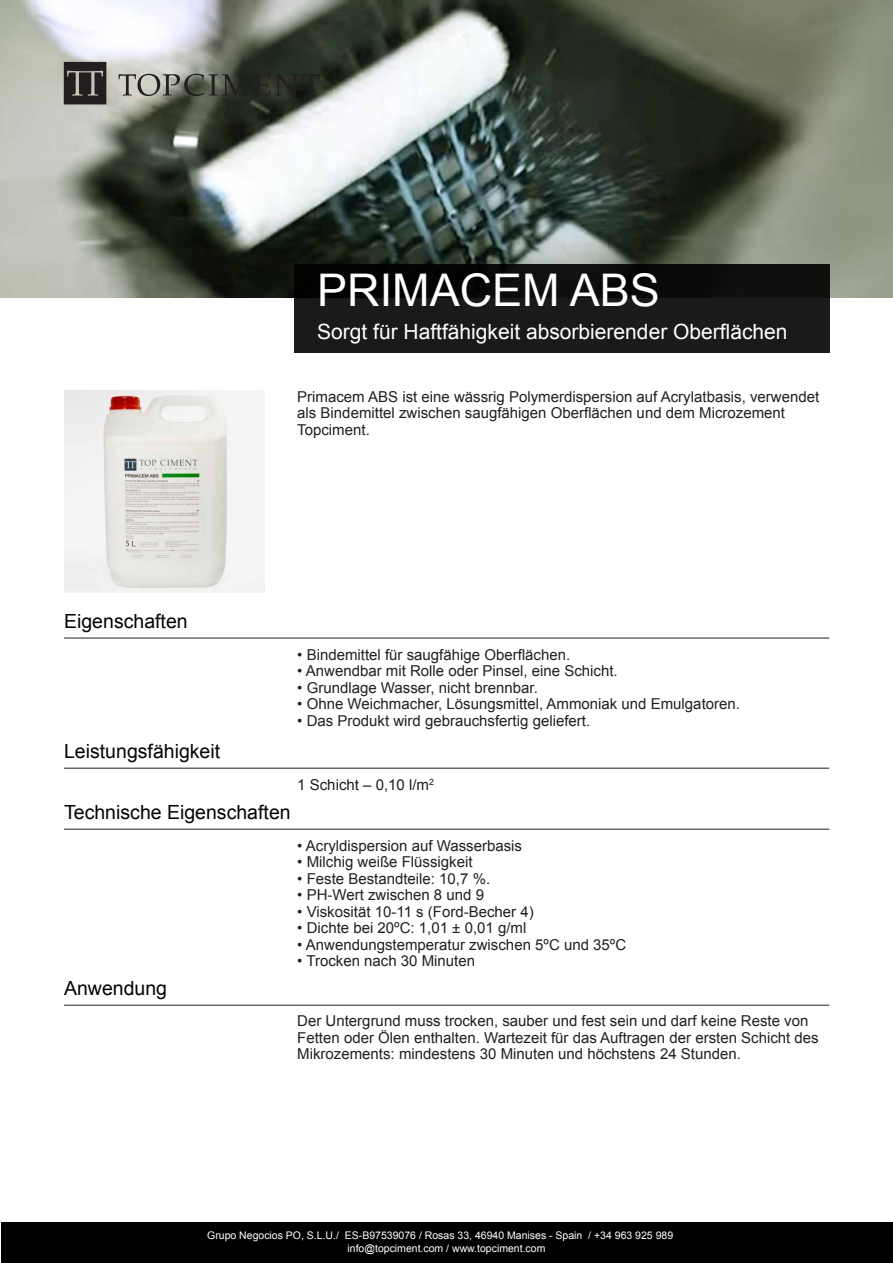
<style>
.page{position:relative;width:893px;height:1263px;background:#fff}
.page>*{position:absolute;margin:0;border:0;box-sizing:border-box;transform-origin:0 0}
.t1{font:45px "Arial";color:#fff}
.t2{font:21px "Arial";color:#fff}
.t3{font:19.5px "Arial";color:#040503}
.t4{font:15px/16.5px "Arial";color:#231f20}
.t5{font:10.5px "Arial";color:#fff}
</style>
<div class="page">
<div style="left:1px;top:1222px;width:892px;height:41px;background:#000"></div>
<img style="left:64px;top:391px;width:201px;height:201px">
<img style="left:0;top:0;width:893px;height:298px">
<div style="left:294px;top:264px;width:535px;height:88px;background:linear-gradient(to bottom,#070807,#1f1f1f)"></div>
<svg style="left:118px;top:74px;width:202px;height:22px;background:#55574e"></svg>
<svg style="left:64px;top:62px;width:42px;height:42px;background:#373433"></svg>
<hr style="left:64px;top:638px;width:765px;height:1px;background:#231f20">
<hr style="left:64px;top:768px;width:765px;height:1px;background:#231f20">
<hr style="left:64px;top:829px;width:765px;height:1px;background:#231f20">
<hr style="left:64px;top:1005px;width:765px;height:1px;background:#231f20">
<h1 class="t1" style="left:317px;top:261px;width:344px">PRIMACEM ABS</h1>
<h2 class="t2" style="left:317px;top:318px;width:472px">Sorgt für Haftfähigkeit absorbierender Oberflächen</h2>
<p class="t4" style="left:297px;top:388px;width:523px">Primacem ABS ist eine wässrig Polymerdispersion auf Acrylatbasis, verwendet als Bindemittel zwischen saugfähigen Oberflächen und dem Microzement<br>Topciment.</p>
<h3 class="t3" style="left:64px;top:608px;width:125px">Eigenschaften</h3>
<h3 class="t3" style="left:64px;top:738px;width:158px">Leistungsfähigkeit</h3>
<h3 class="t3" style="left:64px;top:799px;width:228px">Technische Eigenschaften</h3>
<h3 class="t3" style="left:64px;top:975px;width:104px">Anwendung</h3>
<p class="t4" style="left:297px;top:646px;width:274px">• Bindemittel für saugfähige Oberflächen.</p>
<p class="t4" style="left:297px;top:663px;width:322px">• Anwendbar mit Rolle oder Pinsel, eine Schicht.</p>
<p class="t4" style="left:297px;top:679px;width:242px">• Grundlage Wasser, nicht brennbar.</p>
<p class="t4" style="left:297px;top:696px;width:444px">• Ohne Weichmacher, Lösungsmittel, Ammoniak und Emulgatoren.</p>
<p class="t4" style="left:297px;top:712px;width:294px">• Das Produkt wird gebrauchsfertig geliefert.</p>
<p class="t4" style="left:297px;top:776px;width:138px">1 Schicht – 0,10 l/m<sup>2</sup></p>
<p class="t4" style="left:297px;top:837px;width:226px">• Acryldispersion auf Wasserbasis</p>
<p class="t4" style="left:297px;top:854px;width:177px">• Milchig weiße Flüssigkeit</p>
<p class="t4" style="left:297px;top:870px;width:194px">• Feste Bestandteile: 10,7 %.</p>
<p class="t4" style="left:297px;top:887px;width:188px">• PH-Wert zwischen 8 und 9</p>
<p class="t4" style="left:297px;top:903px;width:238px">• Viskosität 10-11 s (Ford-Becher 4)</p>
<p class="t4" style="left:297px;top:920px;width:231px">• Dichte bei 20ºC: 1,01 ± 0,01 g/ml</p>
<p class="t4" style="left:297px;top:936px;width:330px">• Anwendungstemperatur zwischen 5ºC und 35ºC</p>
<p class="t4" style="left:297px;top:953px;width:179px">• Trocken nach 30 Minuten</p>
<p class="t4" style="left:297px;top:1013px;width:523px">Der Untergrund muss trocken, sauber und fest sein und darf keine Reste von<br>Fetten oder Ölen enthalten. Wartezeit für das Auftragen der ersten Schicht des<br>Mikrozements: mindestens 30 Minuten und höchstens 24 Stunden.</p>
<p class="t5" style="left:207px;top:1228px;width:468px">Grupo Negocios PO, S.L.U./ ES-B97539076 / Rosas 33, 46940 Manises - Spain / +34 963 925 989</p>
<p class="t5" style="left:347px;top:1241px;width:199px">info@topciment.com / www.topciment.com</p>
</div>
